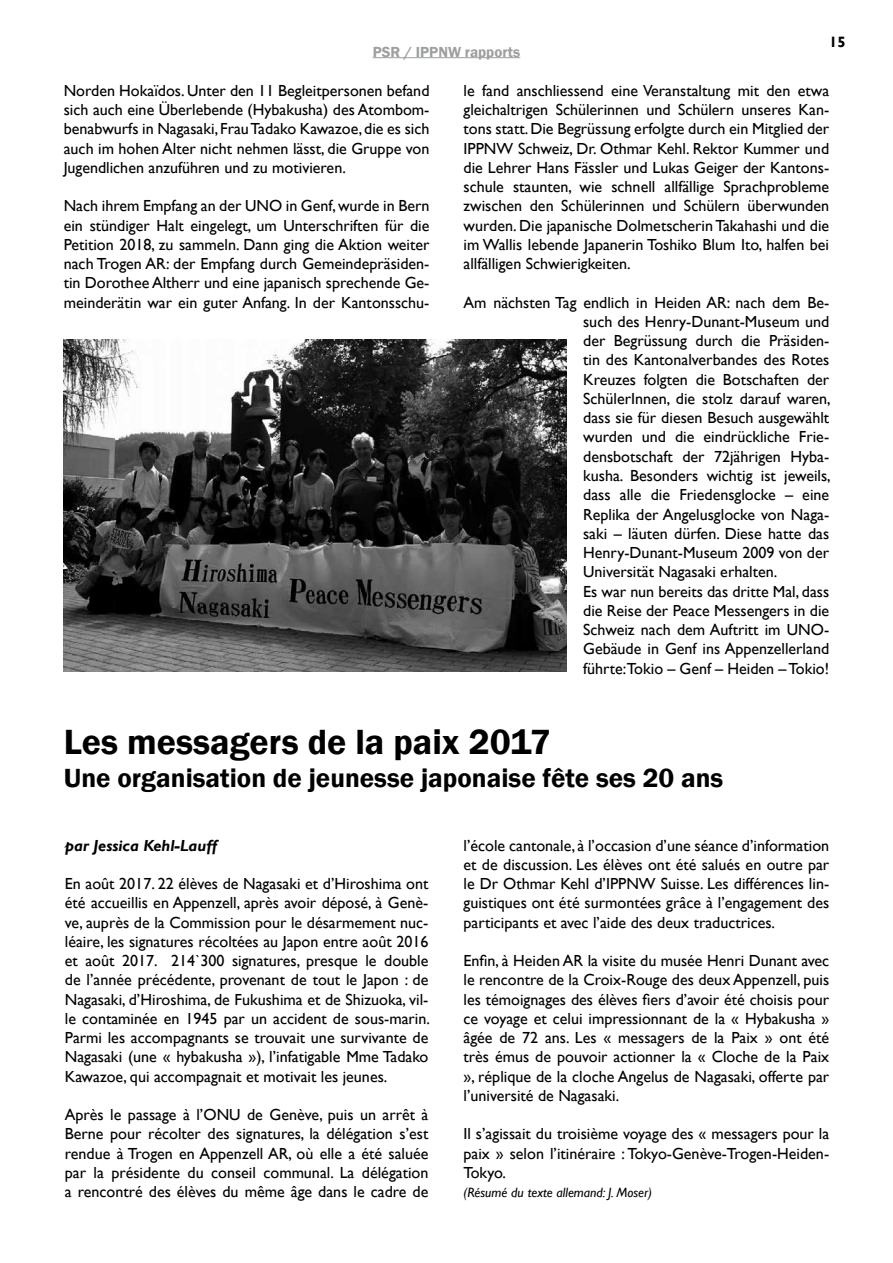
<style>
.page{position:relative;width:893px;height:1263px;background:#fff}
.page>*{position:absolute;margin:0;border:0;box-sizing:border-box;transform-origin:0 0}
.t1{font:600 36px "Franklin Gothic";color:#000}
.t2{font:600 27px "Franklin Gothic";color:#000}
.t3{font:16.05px/19.2px "Gill Sans";color:#000;text-align:justify}
.t4{font:italic 700 16.05px "Gill Sans";color:#000}
.t5{font:600 15px "Franklin Gothic";color:#9c9e9f}
.t6{font:700 15px "Gill Sans";color:#000}
.t7{font:italic 13.5px "Gill Sans";color:#000}
</style>
<div class="page">
<img style="left:64px;top:339px;width:502px;height:333px">
<hr style="left:373px;top:57px;width:147px;height:1px;background:#9c9e9f">
<p class="t5" style="left:373px;top:42px;width:149px">PSR / IPPNW rapports</p>
<p class="t6" style="left:829px;top:32px;width:18px">15</p>
<p class="t3" style="left:64px;top:81px;width:367px">Norden Hokaïdos. Unter den 11 Begleitpersonen befand sich auch eine Überlebende (Hybakusha) des Atombom&shy;benabwurfs in Nagasaki, Frau Tadako Kawazoe, die es sich auch im hohen Alter nicht nehmen lässt, die Gruppe von Jugendlichen anzuführen und zu motivieren.</p>
<p class="t3" style="left:64px;top:197px;width:367px">Nach ihrem Empfang an der UNO in Genf, wurde in Bern ein stündiger Halt eingelegt, um Unterschriften für die Petition 2018, zu sammeln. Dann ging die Aktion weiter nach Trogen AR: der Empfang durch Gemeindepräsiden&shy;tin Dorothee Altherr und eine japanisch sprechende Ge&shy;meinderätin war ein guter Anfang. In der Kantonsschu-</p>
<p class="t3" style="left:463px;top:81px;width:367px">le fand anschliessend eine Veranstaltung mit den etwa gleichaltrigen Schülerinnen und Schülern unseres Kan&shy;tons statt. Die Begrüssung erfolgte durch ein Mitglied der IPPNW Schweiz, Dr. Othmar Kehl. Rektor Kummer und die Lehrer Hans Fässler und Lukas Geiger der Kantons&shy;schule staunten, wie schnell allfällige Sprachprobleme zwischen den Schülerinnen und Schülern überwunden wurden. Die japanische Dolmetscherin Takahashi und die im Wallis lebende Japanerin Toshiko Blum Ito, halfen bei allfälligen Schwierigkeiten.</p>
<p class="t3" style="left:583px;top:293px;width:249px;text-align:left;text-indent:-120px">Am nächsten Tag endlich in Heiden AR: nach dem Be&shy;such des Henry-Dunant-Museum und der Begrüssung durch die Präsiden&shy;tin des Kantonalverbandes des Rotes Kreuzes folgten die Botschaften der SchülerInnen, die stolz darauf waren, dass sie für diesen Besuch ausgewählt wurden und die eindrückliche Frie&shy;densbotschaft der 72jährigen Hyba&shy;kusha. Besonders wichtig ist jeweils, dass alle die Friedensglocke – eine Replika der Angelusglocke von Naga&shy;saki – läuten dürfen. Diese hatte das Henry-Dunant-Museum 2009 von der Universität Nagasaki erhalten.<br>Es war nun bereits das dritte Mal, dass die Reise der Peace Messengers in die Schweiz nach dem Auftritt im UNO-Gebäude in Genf ins Appenzellerland führte:Tokio – Genf – Heiden – Tokio!</p>
<h1 class="t1" style="left:64px;top:720px;width:488px">Les messagers de la paix 2017</h1>
<h2 class="t2" style="left:64px;top:761px;width:661px">Une organisation de jeunesse japonaise fête ses 20 ans</h2>
<p class="t4" style="left:65px;top:836px;width:154px">par Jessica Kehl-Lauff</p>
<p class="t3" style="left:65px;top:874px;width:367px">En août 2017. 22 élèves de Nagasaki et d’Hiroshima ont été accueillis en Appenzell, après avoir déposé, à Genè&shy;ve, auprès de la Commission pour le désarmement nuc&shy;léaire, les signatures récoltées au Japon entre août 2016 et août 2017. 214`300 signatures, presque le double de l’année précédente, provenant de tout le Japon : de Nagasaki, d’Hiroshima, de Fukushima et de Shizuoka, vil&shy;le contaminée en 1945 par un accident de sous-marin.<br>Parmi les accompagnants se trouvait une survivante de Nagasaki (une « hybakusha »), l’infatigable Mme Tadako Kawazoe, qui accompagnait et motivait les jeunes.</p>
<p class="t3" style="left:65px;top:1105px;width:365px">Après le passage à l’ONU de Genève, puis un arrêt à Berne pour récolter des signatures, la délégation s’est rendue à Trogen en Appenzell AR, où elle a été saluée par la présidente du conseil communal. La délégation a rencontré des élèves du même âge dans le cadre de</p>
<p class="t3" style="left:463px;top:836px;width:367px">l’école cantonale, à l’occasion d’une séance d’information et de discussion. Les élèves ont été salués en outre par le Dr Othmar Kehl d’IPPNW Suisse. Les différences lin&shy;guistiques ont été surmontées grâce à l’engagement des participants et avec l’aide des deux traductrices.</p>
<p class="t3" style="left:463px;top:951px;width:367px">Enfin, à Heiden AR la visite du musée Henri Dunant avec le rencontre de la Croix-Rouge des deux Appenzell, puis les témoignages des élèves fiers d’avoir été choisis pour ce voyage et celui impressionnant de la « Hybakusha » âgée de 72 ans. Les « messagers de la Paix » ont été très émus de pouvoir actionner la « Cloche de la Paix », réplique de la cloche Angelus de Nagasaki, offerte par l’université de Nagasaki.</p>
<p class="t3" style="left:463px;top:1125px;width:367px">Il s’agissait du troisième voyage des « messagers pour la paix » selon l’itinéraire : Tokyo-Genève-Trogen-Heiden-Tokyo.</p>
<p class="t7" style="left:463px;top:1185px;width:190px">(Résumé du texte allemand: J. Moser)</p>
</div>
